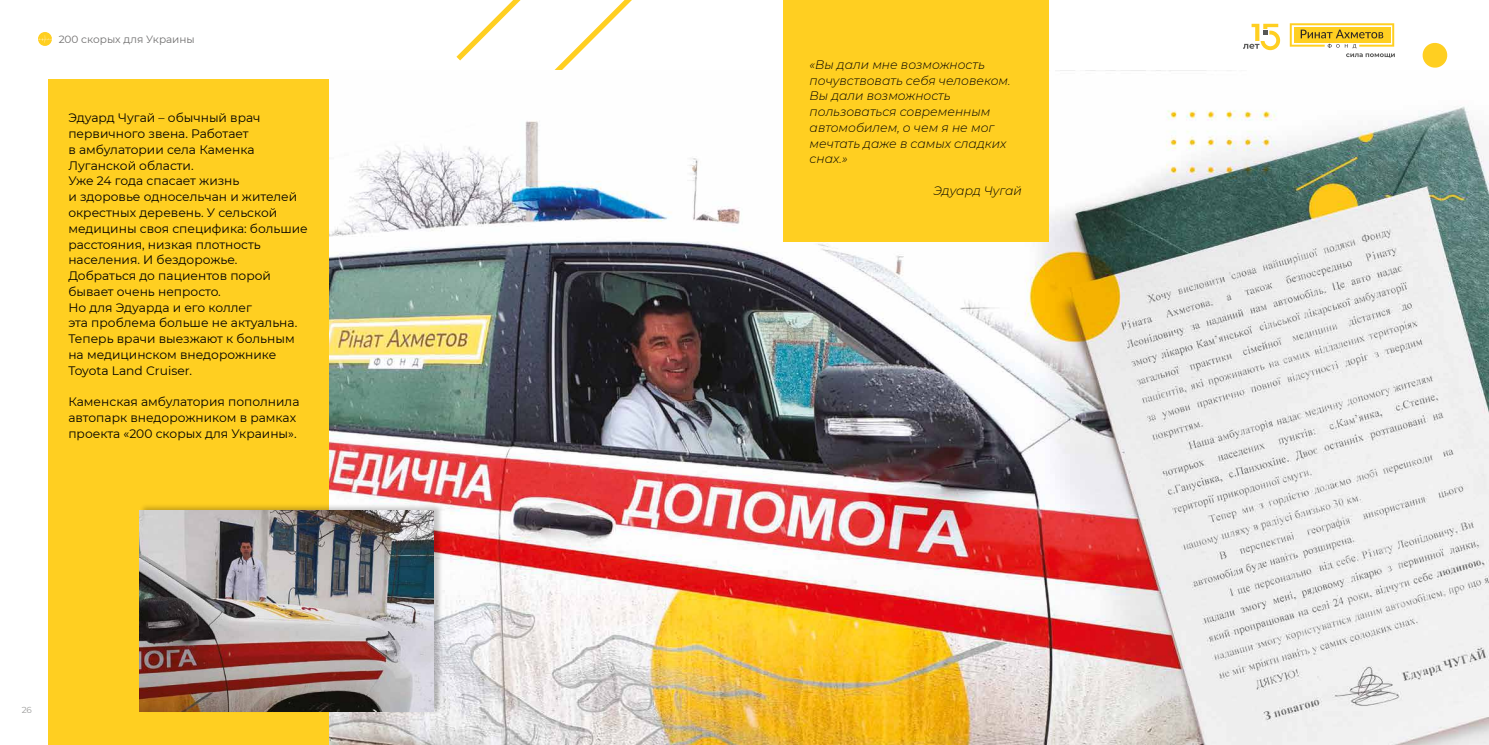
<style>
.page{position:relative;width:1489px;height:745px;background:#fff}
.page>*{position:absolute;margin:0;border:0;box-sizing:border-box;transform-origin:0 0}
.t1{font:12.25px/15.8px "Montserrat";color:#000}
.t2{font:italic 300 12.25px/15.8px "Montserrat";color:#000}
.t3{font:10.5px "Montserrat";color:#706f6f}
.t4{font:8.75px "Montserrat";color:#9d9d9c}
</style>
<div class="page">
<svg style="left:1289px;top:23px;width:105px;height:35px"></svg>
<svg style="left:1243px;top:24px;width:36px;height:26px"></svg>
<svg style="left:1422px;top:42px;width:26px;height:26px"></svg>
<div style="left:38px;top:32px;width:14px;height:14px;background:#ffcf21;border-radius:50%"></div>
<svg style="left:38px;top:35px;width:14px;height:8px"></svg>
<div style="left:48px;top:79px;width:282px;height:665px;background:#ffcf21"></div>
<svg style="left:456px;top:0;width:176px;height:70px"></svg>
<img style="left:330px;top:71px;width:1158px;height:673px">
<div style="left:783px;top:0;width:265px;height:241px;background:#ffcf21"></div>
<div style="left:139px;top:503px;width:304px;height:210px;background:#000;opacity:.22"></div>
<img style="left:140px;top:510px;width:294px;height:200px">
<p class="t3" style="left:59px;top:32px;width:138px">200 скорых для Украины</p>
<p class="t1" style="left:68px;top:110px;width:241px">Эдуард Чугай – обычный врач первичного звена. Работает<br>в амбулатории села Каменка<br>Луганской области.<br>Уже 24 года спасает жизнь<br>и здоровье односельчан и жителей окрестных деревень. У сельской медицины своя специфика: большие расстояния, низкая плотность населения. И бездорожье.<br>Добраться до пациентов порой бывает очень непросто.<br>Но для Эдуарда и его коллег<br>эта проблема больше не актуальна.<br>Теперь врачи выезжают к больным на медицинском внедорожнике<br>Toyota Land Cruiser.</p>
<p class="t1" style="left:68px;top:393px;width:233px">Каменская амбулатория пополнила автопарк внедорожником в рамках проекта «200 скорых для Украины».</p>
<p class="t4" style="left:22px;top:703px;width:12px">26</p>
<p class="t2" style="left:809px;top:56px;width:202px">«Вы дали мне возможность почувствовать себя человеком.<br>Вы дали возможность пользоваться современным автомобилем, о чем я не мог мечтать даже в самых сладких снах.»</p>
<p class="t2" style="left:933px;top:182px;width:90px">Эдуард Чугай</p>
</div>
